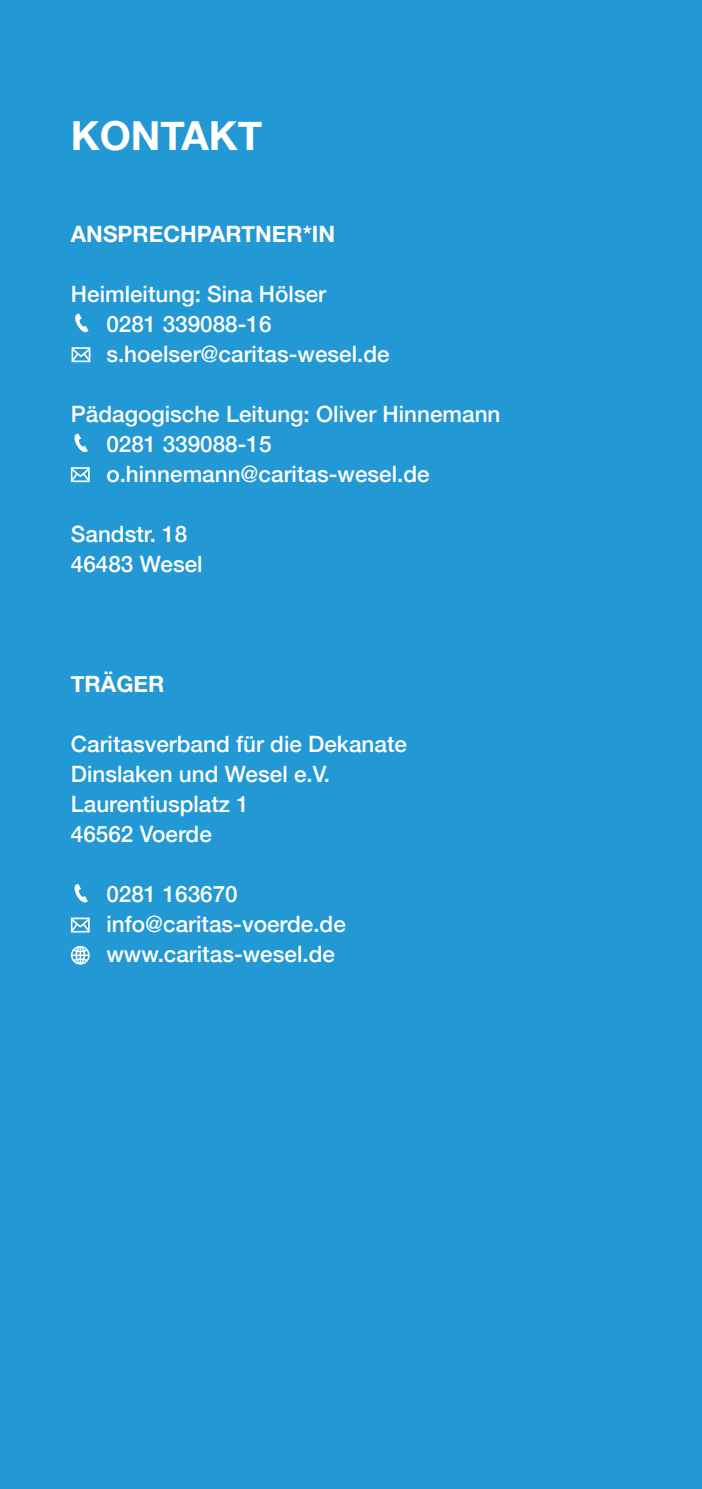
<style>
.page{position:relative;width:702px;height:1489px;background:#fff}
.page>*{position:absolute;margin:0;border:0;box-sizing:border-box;transform-origin:0 0}
.t1{font:700 40px "Helvetica Neue";color:#fff}
.t2{font:500 22.5px/30px "Helvetica Neue";color:#fff}
.t3{font:700 22.5px "Helvetica Neue";color:#fff}
</style>
<div class="page">
<div style="left:0;top:0;width:702px;height:1488px;background:#2298d5"></div>
<svg style="left:71px;top:945px;width:19px;height:19px"></svg>
<svg style="left:72px;top:347px;width:18px;height:15px"></svg>
<svg style="left:75px;top:313px;width:14px;height:20px"></svg>
<svg style="left:71px;top:467px;width:19px;height:15px"></svg>
<svg style="left:74px;top:433px;width:14px;height:19px"></svg>
<svg style="left:71px;top:917px;width:19px;height:15px"></svg>
<svg style="left:74px;top:883px;width:14px;height:20px"></svg>
<h1 class="t1" style="left:71px;top:104px;width:193px">KONTAKT</h1>
<p class="t3" style="left:71px;top:216px;width:266px">ANSPRECHPARTNER*IN</p>
<p class="t2" style="left:106px;top:277px;width:285px;text-indent:-35px">Heimleitung: Sina Hölser<br>0281 339088-16 s.hoelser@caritas-wesel.de</p>
<p class="t2" style="left:106px;top:397px;width:395px;text-indent:-35px">Pädagogische Leitung: Oliver Hinnemann<br>0281 339088-15 o.hinnemann@caritas-wesel.de</p>
<p class="t2" style="left:71px;top:517px;width:133px">Sandstr. 18<br>46483 Wesel</p>
<p class="t3" style="left:71px;top:666px;width:95px">TRÄGER</p>
<p class="t2" style="left:71px;top:727px;width:337px">Caritasverband für die Dekanate<br>Dinslaken und Wesel e.V.<br>Laurentiusplatz 1<br>46562 Voerde</p>
<p class="t2" style="left:106px;top:877px;width:241px">0281 163670 info@caritas-voerde.de www.caritas-wesel.de</p>
</div>
